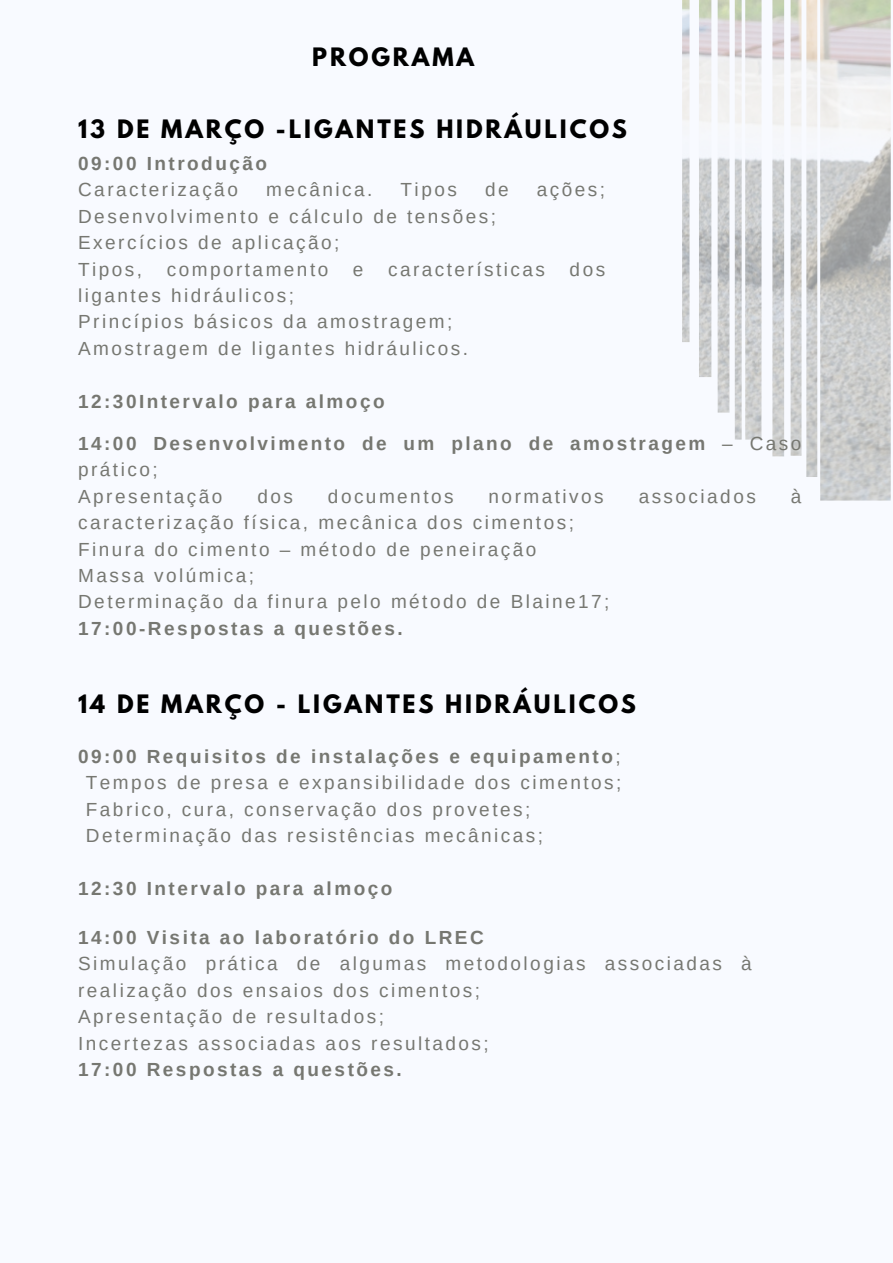
<style>
.page{position:relative;width:893px;height:1263px;background:#f8faff}
.page>*{position:absolute;margin:0;border:0;box-sizing:border-box;transform-origin:0 0}
.t1{font:700 22.5px "League Spartan";letter-spacing:.125em;color:#000}
.t2{font:18.98px/26.4px "Arimo";letter-spacing:.13em;color:#767771}
.t3{font:700 18.98px/26.4px "Arimo";letter-spacing:.13em;color:#767771}
.s1{font-weight:400}
</style>
<div class="page">
<img style="left:682px;top:0;width:209px;height:500px">
<p class="t1" style="left:312px;top:46px;width:163px">PROGRAMA</p>
<h1 class="t1" style="left:78px;top:118px;width:550px">13 DE MARÇO -LIGANTES HIDRÁULICOS</h1>
<h1 class="t3" style="left:78px;top:150px;width:190px">09:00 Introdução</h1>
<p class="t2" style="left:78px;top:176px;width:161px">Caracterização</p>
<p class="t2" style="left:266px;top:176px;width:108px">mecânica.</p>
<p class="t2" style="left:400px;top:176px;width:58px">Tipos</p>
<p class="t2" style="left:485px;top:176px;width:25px">de</p>
<p class="t2" style="left:537px;top:176px;width:70px">ações;</p>
<p class="t2" style="left:78px;top:203px;width:419px">Desenvolvimento e cálculo de tensões;</p>
<p class="t2" style="left:78px;top:229px;width:263px">Exercícios de aplicação;</p>
<p class="t2" style="left:78px;top:256px;width:65px">Tipos,</p>
<p class="t2" style="left:167px;top:256px;width:163px">comportamento</p>
<p class="t2" style="left:353px;top:256px;width:12px">e</p>
<p class="t2" style="left:388px;top:256px;width:158px">características</p>
<p class="t2" style="left:569px;top:256px;width:37px">dos</p>
<p class="t2" style="left:78px;top:282px;width:217px">ligantes hidráulicos;</p>
<p class="t2" style="left:78px;top:309px;width:376px">Princípios básicos da amostragem;</p>
<p class="t2" style="left:78px;top:335px;width:391px">Amostragem de ligantes hidráulicos.</p>
<p class="t3" style="left:78px;top:388px;width:308px">12:30Intervalo para almoço</p>
<p class="t3" style="left:78px;top:430px;width:725px">14:00 Desenvolvimento de um plano de amostragem <span class="s1">– Caso prático;</span></p>
<h1 class="t2" style="left:78px;top:483px;width:146px">Apresentação</h1>
<h1 class="t2" style="left:257px;top:483px;width:37px">dos</h1>
<h1 class="t2" style="left:328px;top:483px;width:127px">documentos</h1>
<h1 class="t2" style="left:488px;top:483px;width:117px">normativos</h1>
<h1 class="t2" style="left:638px;top:483px;width:119px">associados</h1>
<h1 class="t2" style="left:791px;top:483px;width:12px">à</h1>
<h1 class="t2" style="left:78px;top:509px;width:497px">caracterização física, mecânica dos cimentos;</h1>
<p class="t2" style="left:78px;top:536px;width:460px">Finura do cimento – método de peneiração</p>
<p class="t2" style="left:78px;top:562px;width:177px">Massa volúmica;</p>
<p class="t2" style="left:78px;top:589px;width:533px">Determinação da finura pelo método de Blaine17;</p>
<p class="t3" style="left:78px;top:615px;width:326px">17:00-Respostas a questões.</p>
<h2 class="t1" style="left:78px;top:692px;width:559px">14 DE MARÇO - LIGANTES HIDRÁULICOS</h2>
<p class="t3" style="left:78px;top:743px;width:544px">09:00 Requisitos de instalações e equipamento<span class="s1">;</span></p>
<p class="t2" style="left:86px;top:770px;width:537px">Tempos de presa e expansibilidade dos cimentos;</p>
<p class="t2" style="left:86px;top:796px;width:446px">Fabrico, cura, conservação dos provetes;</p>
<p class="t2" style="left:86px;top:822px;width:458px">Determinação das resistências mecânicas;</p>
<p class="t3" style="left:78px;top:875px;width:316px">12:30 Intervalo para almoço</p>
<h2 class="t3" style="left:78px;top:924px;width:407px">14:00 Visita ao laboratório do LREC</h2>
<p class="t2" style="left:78px;top:950px;width:675px">Simulação prática de algumas metodologias associadas à realização dos ensaios dos cimentos;</p>
<p class="t2" style="left:78px;top:1003px;width:307px">Apresentação de resultados;</p>
<p class="t2" style="left:78px;top:1030px;width:412px">Incertezas associadas aos resultados;</p>
<p class="t3" style="left:78px;top:1056px;width:325px">17:00 Respostas a questões.</p>
</div>
